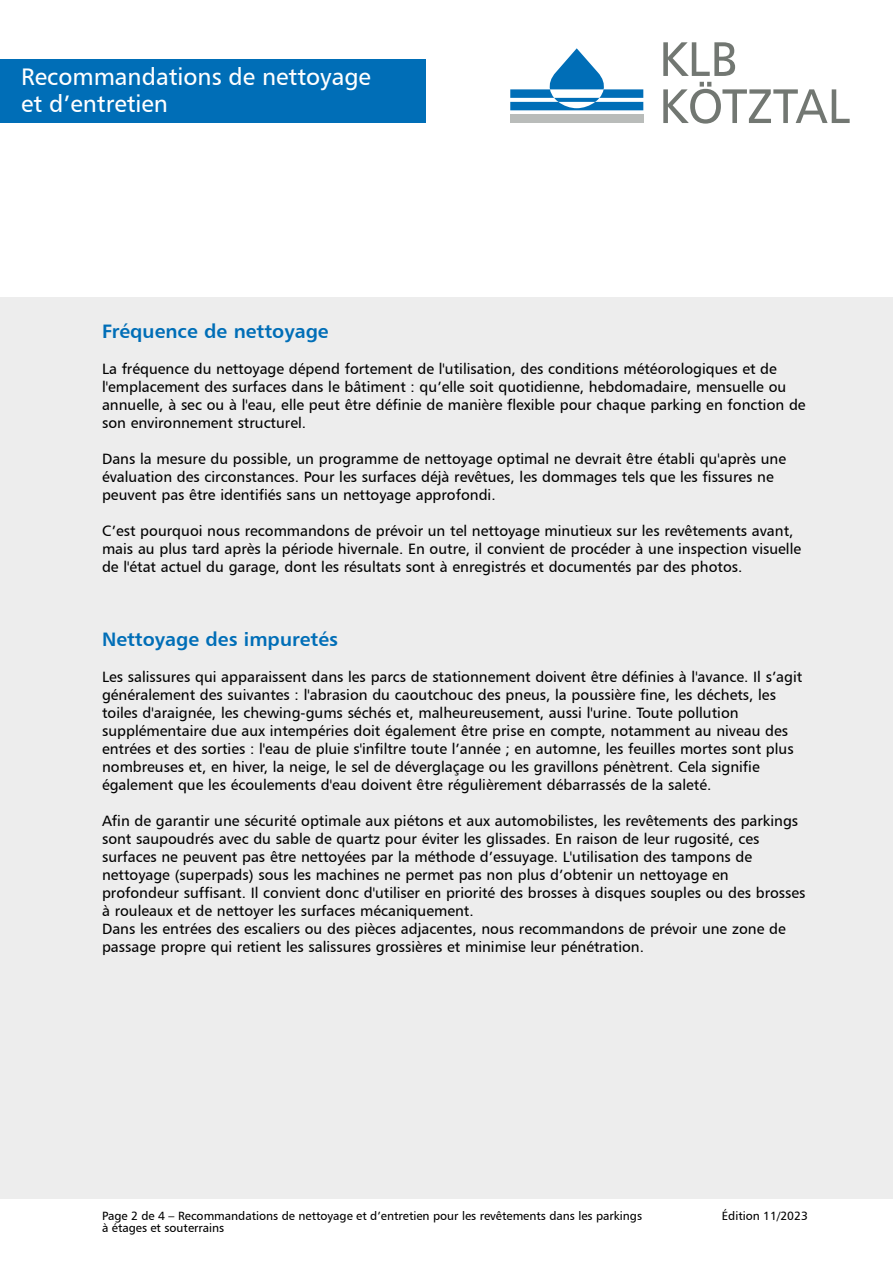
<style>
.page{position:relative;width:893px;height:1263px;background:#fff}
.page>*{position:absolute;margin:0;border:0;box-sizing:border-box;transform-origin:0 0}
.t1{font:24px/27px "Humanist 777 BT Roman B";color:#fff}
.t2{font:19.5px "Humanist 777 BT Bold B";color:#006eb7}
.t3{font:15px/18px "Humanist 777 BT Roman B";color:#000}
.t4{font:12px "Humanist 777 BT Roman B";color:#000}
</style>
<div class="page">
<div style="left:0;top:298px;width:893px;height:901px;background:#ededed"></div>
<div style="left:510px;top:114px;width:133px;height:9px;background:#b9bcba"></div>
<svg style="left:663px;top:82px;width:187px;height:41px"></svg>
<svg style="left:663px;top:42px;width:72px;height:34px"></svg>
<svg style="left:510px;top:48px;width:133px;height:62px"></svg>
<div style="left:0;top:60px;width:425px;height:63px;background:#006eb7"></div>
<h1 class="t1" style="left:21px;top:63px;width:351px">Recommandations de nettoyage et d’entretien</h1>
<h2 class="t2" style="left:102px;top:319px;width:228px">Fréquence de nettoyage</h2>
<p class="t3" style="left:102px;top:359px;width:705px">La fréquence du nettoyage dépend fortement de l'utilisation, des conditions météorologiques et de l'emplacement des surfaces dans le bâtiment : qu’elle soit quotidienne, hebdomadaire, mensuelle ou annuelle, à sec ou à l'eau, elle peut être définie de manière flexible pour chaque parking en fonction de son environnement structurel.</p>
<p class="t3" style="left:102px;top:449px;width:685px">Dans la mesure du possible, un programme de nettoyage optimal ne devrait être établi qu'après une évaluation des circonstances. Pour les surfaces déjà revêtues, les dommages tels que les fissures ne peuvent pas être identifiés sans un nettoyage approfondi.</p>
<p class="t3" style="left:102px;top:521px;width:701px">C’est pourquoi nous recommandons de prévoir un tel nettoyage minutieux sur les revêtements avant, mais au plus tard après la période hivernale. En outre, il convient de procéder à une inspection visuelle de l'état actuel du garage, dont les résultats sont à enregistrés et documentés par des photos.</p>
<h2 class="t2" style="left:102px;top:626px;width:237px">Nettoyage des impuretés</h2>
<p class="t3" style="left:102px;top:667px;width:702px">Les salissures qui apparaissent dans les parcs de stationnement doivent être définies à l'avance. Il s’agit généralement des suivantes : l'abrasion du caoutchouc des pneus, la poussière fine, les déchets, les toiles d'araignée, les chewing-gums séchés et, malheureusement, aussi l'urine. Toute pollution supplémentaire due aux intempéries doit également être prise en compte, notamment au niveau des entrées et des sorties : l'eau de pluie s'infiltre toute l’année ; en automne, les feuilles mortes sont plus nombreuses et, en hiver, la neige, le sel de déverglaçage ou les gravillons pénètrent. Cela signifie également que les écoulements d'eau doivent être régulièrement débarrassés de la saleté.</p>
<p class="t3" style="left:102px;top:811px;width:705px">Afin de garantir une sécurité optimale aux piétons et aux automobilistes, les revêtements des parkings sont saupoudrés avec du sable de quartz pour éviter les glissades. En raison de leur rugosité, ces surfaces ne peuvent pas être nettoyées par la méthode d’essuyage. L'utilisation des tampons de nettoyage (superpads) sous les machines ne permet pas non plus d’obtenir un nettoyage en profondeur suffisant. Il convient donc d'utiliser en priorité des brosses à disques souples ou des brosses à rouleaux et de nettoyer les surfaces mécaniquement.<br>Dans les entrées des escaliers ou des pièces adjacentes, nous recommandons de prévoir une zone de passage propre qui retient les salissures grossières et minimise leur pénétration.</p>
<p class="t4" style="left:102px;top:1209px;width:541px">Page 2 de 4 – Recommandations de nettoyage et d’entretien pour les revêtements dans les parkings</p>
<p class="t4" style="left:722px;top:1209px;width:88px">Édition 11/2023</p>
<p class="t4" style="left:102px;top:1221px;width:124px">à étages et souterrains</p>
</div>
